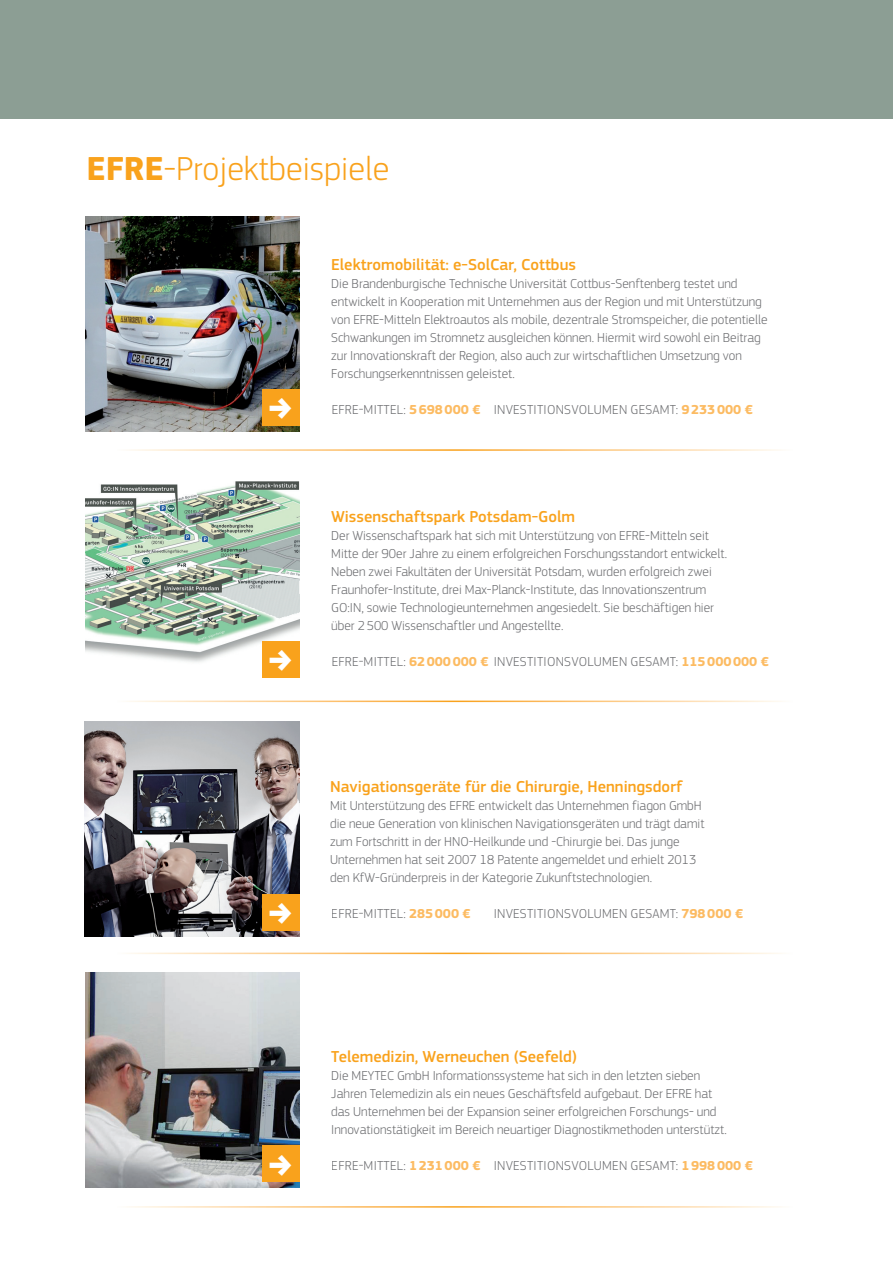
<style>
.page{position:relative;width:893px;height:1263px;background:#fff}
.page>*{position:absolute;margin:0;border:0;box-sizing:border-box;transform-origin:0 0}
._06-Titres_Sections{font:300 34.5px "EC Square Sans Pro";color:#f9a21c}
._07-Noms_projets{font:500 16.5px "EC Square Sans Pro";color:#f9a21c}
._03-body_bullet{font:300 13.5px/18px "EC Square Sans Pro";color:#6c6d70}
._08-Infos{font:300 13.5px "EC Square Sans Pro";letter-spacing:.02em;color:#6c6d70}
._03-body_bullet-2{font:300 13.5px "EC Square Sans Pro";letter-spacing:.02em;color:#6c6d70}
.s1{font-weight:700}
.s2{font-weight:700;color:#fcbb62}
</style>
<div class="page">
<div style="left:0;top:0;width:893px;height:118px;background:#8c9e94"></div>
<img style="left:85px;top:217px;width:215px;height:214px">
<img style="left:85px;top:481px;width:215px;height:197px">
<img style="left:85px;top:721px;width:215px;height:215px">
<img style="left:85px;top:973px;width:215px;height:214px">
<div style="left:262px;top:389px;width:38px;height:36px;background:#f9a21c"></div>
<div style="left:262px;top:641px;width:38px;height:36px;background:#f9a21c"></div>
<div style="left:262px;top:894px;width:37px;height:36px;background:#f9a21c"></div>
<div style="left:262px;top:1145px;width:38px;height:36px;background:#f9a21c"></div>
<p class="_06-Titres_Sections" style="left:87px;top:149px;width:304px"><span class="s1">EFRE</span>-Projektbeispiele</p>
<p class="_07-Noms_projets" style="left:331px;top:255px;width:246px">Elektromobilität: e-SolCar, Cottbus</p>
<p class="_03-body_bullet" style="left:331px;top:274px;width:438px">Die Brandenburgische Technische Universität Cottbus-Senftenberg testet und entwickelt in Kooperation mit Unternehmen aus der Region und mit Unterstützung von EFRE-Mitteln Elektroautos als mobile, dezentrale Stromspeicher, die potentielle Schwankungen im Stromnetz ausgleichen können. Hiermit wird sowohl ein Beitrag zur Innovationskraft der Region, also auch zur wirtschaftlichen Umsetzung von Forschungserkenntnissen geleistet.</p>
<p class="_08-Infos" style="left:332px;top:402px;width:422px">EFRE-MITTEL: <span class="s2">5698000 €</span> INVESTITIONSVOLUMEN GESAMT: <span class="s2">9233000 €</span></p>
<p class="_07-Noms_projets" style="left:331px;top:507px;width:245px">Wissenschaftspark Potsdam-Golm</p>
<p class="_03-body_bullet" style="left:331px;top:526px;width:397px">Der Wissenschaftspark hat sich mit Unterstützung von EFRE-Mitteln seit Mitte der 90er Jahre zu einem erfolgreichen Forschungsstandort entwickelt.<br>Neben zwei Fakultäten der Universität Potsdam, wurden erfolgreich zwei Fraunhofer-Institute, drei Max-Planck-Institute, das Innovationszentrum GO:IN, sowie Technologieunternehmen angesiedelt. Sie beschäftigen hier über 2500 Wissenschaftler und Angestellte.</p>
<p class="_08-Infos" style="left:332px;top:654px;width:439px">EFRE-MITTEL: <span class="s2">62000000 €</span> INVESTITIONSVOLUMEN GESAMT: <span class="s2">115000000 €</span></p>
<p class="_07-Noms_projets" style="left:330px;top:777px;width:354px">Navigationsgeräte für die Chirurgie, Henningsdorf</p>
<p class="_03-body_bullet" style="left:330px;top:796px;width:376px">Mit Unterstützung des EFRE entwickelt das Unternehmen fiagon GmbH die neue Generation von klinischen Navigationsgeräten und trägt damit zum Fortschritt in der HNO-Heilkunde und -Chirurgie bei. Das junge Unternehmen hat seit 2007 18 Patente angemeldet und erhielt 2013 den KfW-Gründerpreis in der Kategorie Zukunftstechnologien.</p>
<p class="_03-body_bullet-2" style="left:332px;top:906px;width:140px">EFRE-MITTEL: <span class="s2">285000 €</span></p>
<p class="_03-body_bullet-2" style="left:494px;top:906px;width:251px">INVESTITIONSVOLUMEN GESAMT: <span class="s2">798000 €</span></p>
<p class="_07-Noms_projets" style="left:331px;top:1047px;width:247px">Telemedizin, Werneuchen (Seefeld)</p>
<p class="_03-body_bullet" style="left:331px;top:1066px;width:397px">Die MEYTEC GmbH Informationssysteme hat sich in den letzten sieben Jahren Telemedizin als ein neues Geschäftsfeld aufgebaut. Der EFRE hat das Unternehmen bei der Expansion seiner erfolgreichen Forschungs- und Innovationstätigkeit im Bereich neuartiger Diagnostikmethoden unterstützt.</p>
<p class="_03-body_bullet-2" style="left:332px;top:1158px;width:422px">EFRE-MITTEL: <span class="s2">1231000 €</span> INVESTITIONSVOLUMEN GESAMT: <span class="s2">1998000 €</span></p>
</div>
